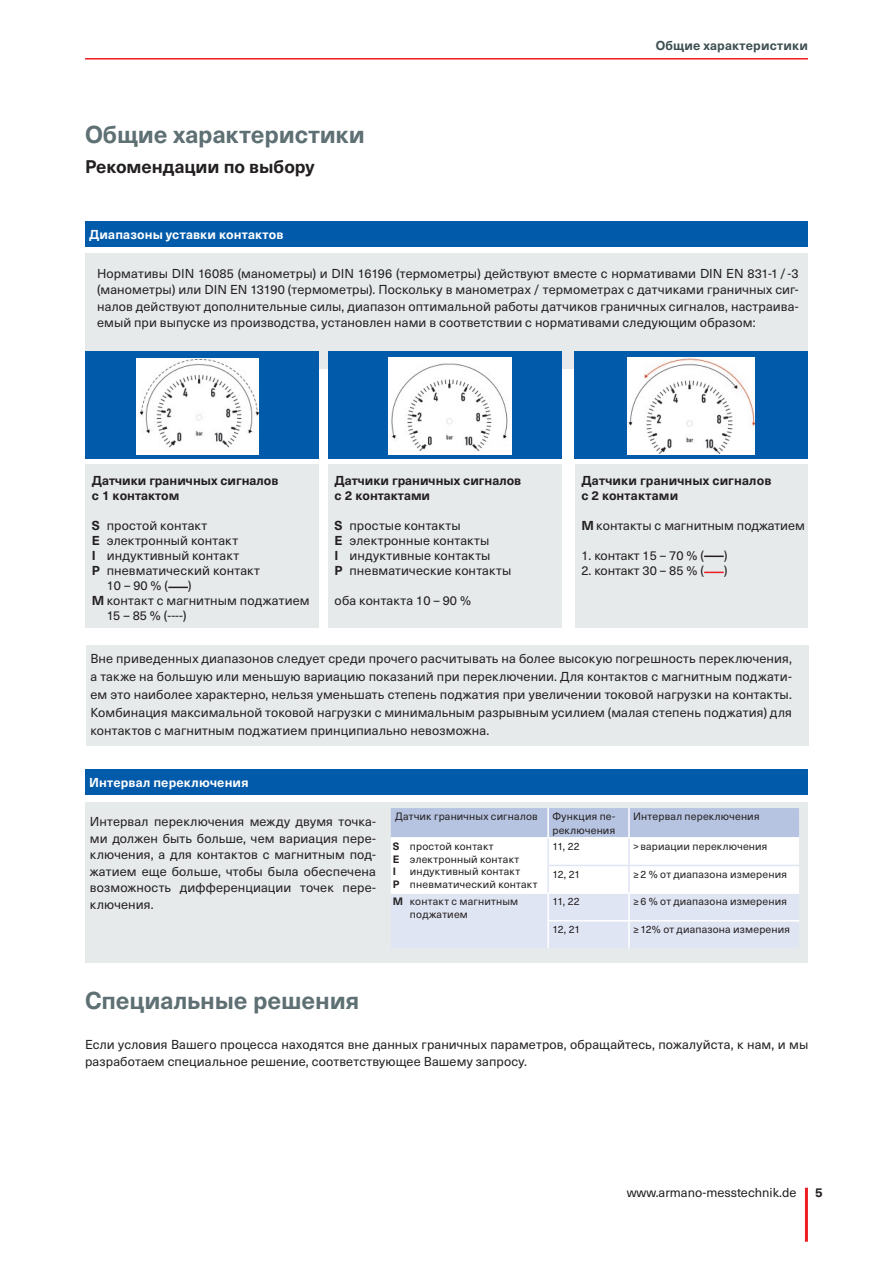
<style>
.page{position:relative;width:893px;height:1263px;background:#fff}
.page>*{position:absolute;margin:0;border:0;box-sizing:border-box;transform-origin:0 0}
.t1{font:700 24px "Neue Haas Unica W1 G";letter-spacing:-.005em;color:#5e7073}
.t2{font:700 18px "Neue Haas Unica W1 G";letter-spacing:-.005em;color:#231f20}
.t3{font:12.75px/16.5px "Neue Haas Unica W1 G";letter-spacing:.01em;color:#231f20;text-align:justify}
.t4{font:700 12.75px/15px "Neue Haas Unica W1 G";color:#231f20}
.t5{font:700 12.75px "Neue Haas Unica W1 G";letter-spacing:.01em;color:#fff}
.t6{font:700 12.75px "Neue Haas Unica W1 G";letter-spacing:.015em;color:#3d4f51}
.t7{font:10.5px/12.6px "Neue Haas Unica W1 G";letter-spacing:.015em;color:#231f20}
.s1{font-weight:700}
</style>
<div class="page">
<hr style="left:805px;top:1188px;width:3px;height:54px;background:#ee1d23">
<hr style="left:85px;top:58px;width:723px;height:2px;background:#ee1d23">
<div style="left:86px;top:646px;width:722px;height:100px;background:#e6eaeb"></div>
<div style="left:85px;top:253px;width:723px;height:116px;background:#e6eaeb"></div>
<div style="left:85px;top:221px;width:723px;height:26px;background:#015aaa"></div>
<div style="left:85px;top:802px;width:723px;height:160px;background:#e6eaeb"></div>
<div style="left:85px;top:770px;width:723px;height:25px;background:#015aaa"></div>
<div style="left:86px;top:351px;width:233px;height:108px;background:#015aaa"></div>
<div style="left:86px;top:464px;width:233px;height:164px;background:#e6eaeb"></div>
<svg style="left:168px;top:587px;width:20px;height:1px"></svg>
<div style="left:328px;top:351px;width:234px;height:108px;background:#015aaa"></div>
<div style="left:328px;top:464px;width:234px;height:164px;background:#e6eaeb"></div>
<div style="left:574px;top:351px;width:234px;height:108px;background:#015aaa"></div>
<div style="left:575px;top:464px;width:233px;height:164px;background:#e6eaeb"></div>
<svg style="left:704px;top:556px;width:20px;height:1px"></svg>
<svg style="left:704px;top:572px;width:20px;height:1px"></svg>
<svg style="left:137px;top:358px;width:122px;height:2px"></svg>
<img style="left:137px;top:360px;width:122px;height:94px">
<img style="left:389px;top:357px;width:122px;height:97px">
<img style="left:628px;top:358px;width:127px;height:96px">
<svg style="left:391px;top:808px;width:408px;height:114px"></svg>
<hr style="left:391px;top:837px;width:157px;height:1px;background:#fff">
<hr style="left:548px;top:837px;width:81px;height:1px;background:#fff">
<hr style="left:629px;top:837px;width:170px;height:1px;background:#fff">
<hr style="left:391px;top:892px;width:157px;height:2px;background:#fff">
<hr style="left:548px;top:892px;width:81px;height:2px;background:#fff">
<hr style="left:629px;top:892px;width:170px;height:2px;background:#fff">
<hr style="left:547px;top:838px;width:2px;height:27px;background:#e0e5f3">
<hr style="left:628px;top:838px;width:2px;height:27px;background:#e0e5f3">
<hr style="left:547px;top:865px;width:82px;height:1px;background:#e0e5f3">
<hr style="left:547px;top:866px;width:2px;height:26px;background:#e0e5f3">
<hr style="left:629px;top:865px;width:170px;height:1px;background:#e0e5f3">
<hr style="left:628px;top:866px;width:2px;height:26px;background:#e0e5f3">
<hr style="left:547px;top:894px;width:2px;height:26px;background:#fff">
<hr style="left:628px;top:894px;width:2px;height:26px;background:#fff">
<hr style="left:547px;top:920px;width:82px;height:1px;background:#fff">
<hr style="left:547px;top:921px;width:2px;height:27px;background:#fff">
<hr style="left:629px;top:920px;width:170px;height:1px;background:#fff">
<hr style="left:628px;top:921px;width:2px;height:27px;background:#fff">
<hr style="left:547px;top:808px;width:2px;height:29px;background:#fff">
<hr style="left:628px;top:808px;width:2px;height:29px;background:#fff">
<h1 class="t1" style="left:85px;top:116px;width:281px">Общие характеристики</h1>
<h2 class="t2" style="left:85px;top:153px;width:231px">Рекомендации по выбору</h2>
<p class="t6" style="left:656px;top:36px;width:154px">Общие характеристики</p>
<p class="t5" style="left:89px;top:225px;width:196px">Диапазоны уставки контактов</p>
<p class="t3" style="left:97px;top:264px;width:703px">Нормативы DIN 16085 (манометры) и DIN 16196 (термометры) действуют вместе с нормативами DIN EN 831-1/ -3 (манометры) или DIN EN 13190 (термометры). Поскольку в манометрах / термометрах с датчиками граничных сиг&shy;налов действуют дополнительные силы, диапазон оптимальной работы датчиков граничных сигналов, настраива&shy;емый при выпуске из производства, установлен нами в соответствии с нормативами следующим образом:</p>
<p class="t4" style="left:92px;top:472px;width:188px">Датчики граничных сигналов с 1 контактом</p>
<p class="t3" style="left:92px;top:517px;width:117px"><span class="s1">S</span> простой контакт</p>
<p class="t3" style="left:92px;top:532px;width:148px"><span class="s1">E</span> электронный контакт</p>
<p class="t3" style="left:92px;top:547px;width:149px"><span class="s1">I</span> индуктивный контакт</p>
<p class="t3" style="left:92px;top:562px;width:170px"><span class="s1">P</span> пневматический контакт</p>
<p class="t3" style="left:107px;top:577px;width:63px">10 – 90 % (</p>
<p class="t3" style="left:188px;top:577px;width:5px">)</p>
<p class="t3" style="left:92px;top:592px;width:219px"><span class="s1">M</span> контакт с магнитным поджатием</p>
<p class="t3" style="left:107px;top:607px;width:81px">15 – 85 % (----)</p>
<p class="t4" style="left:335px;top:472px;width:188px">Датчики граничных сигналов с 2 контактами</p>
<p class="t3" style="left:335px;top:517px;width:178px;line-height:15px;text-align:left"><span class="s1">S</span> простые контакты<br><span class="s1">E</span> электронные контакты<br><span class="s1">I</span> индуктивные контакты<br><span class="s1">P</span> пневматические контакты</p>
<p class="t3" style="left:335px;top:592px;width:138px">оба контакта 10 – 90 %</p>
<p class="t4" style="left:581px;top:472px;width:192px">Датчики граничных сигналов с 2 контактами</p>
<p class="t3" style="left:581px;top:517px;width:225px"><span class="s1">M</span> контакты с магнитным поджатием</p>
<p class="t3" style="left:581px;top:547px;width:124px">1. контакт 15 – 70 % (</p>
<p class="t3" style="left:724px;top:547px;width:5px">)</p>
<p class="t3" style="left:581px;top:562px;width:124px">2. контакт 30 – 85 % (</p>
<p class="t3" style="left:724px;top:562px;width:5px">)</p>
<p class="t3" style="left:90px;top:648px;width:703px;line-height:18px">Вне приведенных диапазонов следует среди прочего расчитывать на более высокую погрешность переключения, а также на большую или меньшую вариацию показаний при переключении. Для контактов с магнитным поджати&shy;ем это наиболее характерно, нельзя уменьшать степень поджатия при увеличении токовой нагрузки на контакты.<br>Комбинация максимальной токовой нагрузки с минимальным разрывным усилием (малая степень поджатия) для контактов с магнитным поджатием принципиально невозможна.</p>
<p class="t5" style="left:89px;top:773px;width:161px">Интервал переключения</p>
<p class="t3" style="left:90px;top:813px;width:288px">Интервал переключения между двумя точка&shy;ми должен быть больше, чем вариация пере&shy;ключения, а для контактов с магнитным под&shy;жатием еще больше, чтобы была обеспечена возможность дифференциации точек пере&shy;ключения.</p>
<p class="t7" style="left:395px;top:810px;width:144px">Датчик граничных сигналов</p>
<p class="t7" style="left:552px;top:809px;width:64px;line-height:13.5px">Функция пе&shy;реключения</p>
<p class="t7" style="left:633px;top:810px;width:128px">Интервал переключения</p>
<p class="t7" style="left:393px;top:839px;width:128px"><span class="s1">S</span> простой контакт<br><span class="s1">E</span> электронный контакт<br><span class="s1">I</span></p>
<p class="t7" style="left:552px;top:839px;width:29px">11, 22</p>
<p class="t7" style="left:633px;top:839px;width:136px">&gt;вариации переключения</p>
<p class="t7" style="left:552px;top:867px;width:29px">12, 21</p>
<p class="t7" style="left:633px;top:867px;width:155px">≥2 % от диапазона измерения</p>
<p class="t7" style="left:393px;top:865px;width:146px;text-align:center">индуктивный контакт<br><span class="s1">P</span> пневматический контакт</p>
<p class="t7" style="left:410px;top:895px;width:110px;text-indent:-17px"><span class="s1">M</span> контакт с магнитным поджатием</p>
<p class="t7" style="left:552px;top:895px;width:29px">11, 22</p>
<p class="t7" style="left:633px;top:895px;width:155px">≥6 % от диапазона измерения</p>
<p class="t7" style="left:552px;top:922px;width:29px">12, 21</p>
<p class="t7" style="left:633px;top:922px;width:158px">≥12% от диапазона измерения</p>
<h1 class="t1" style="left:85px;top:983px;width:276px">Специальные решения</h1>
<p class="t3" style="left:85px;top:1036px;width:725px">Если условия Вашего процесса находятся вне данных граничных параметров, обращайтесь, пожалуйста, к нам, и мы разработаем специальное решение, соответствующее Вашему запросу.</p>
<p class="t3" style="left:627px;top:1184px;width:171px">www.armano-messtechnik.de</p>
<p class="t4" style="left:815px;top:1184px;width:9px">5</p>
</div>
